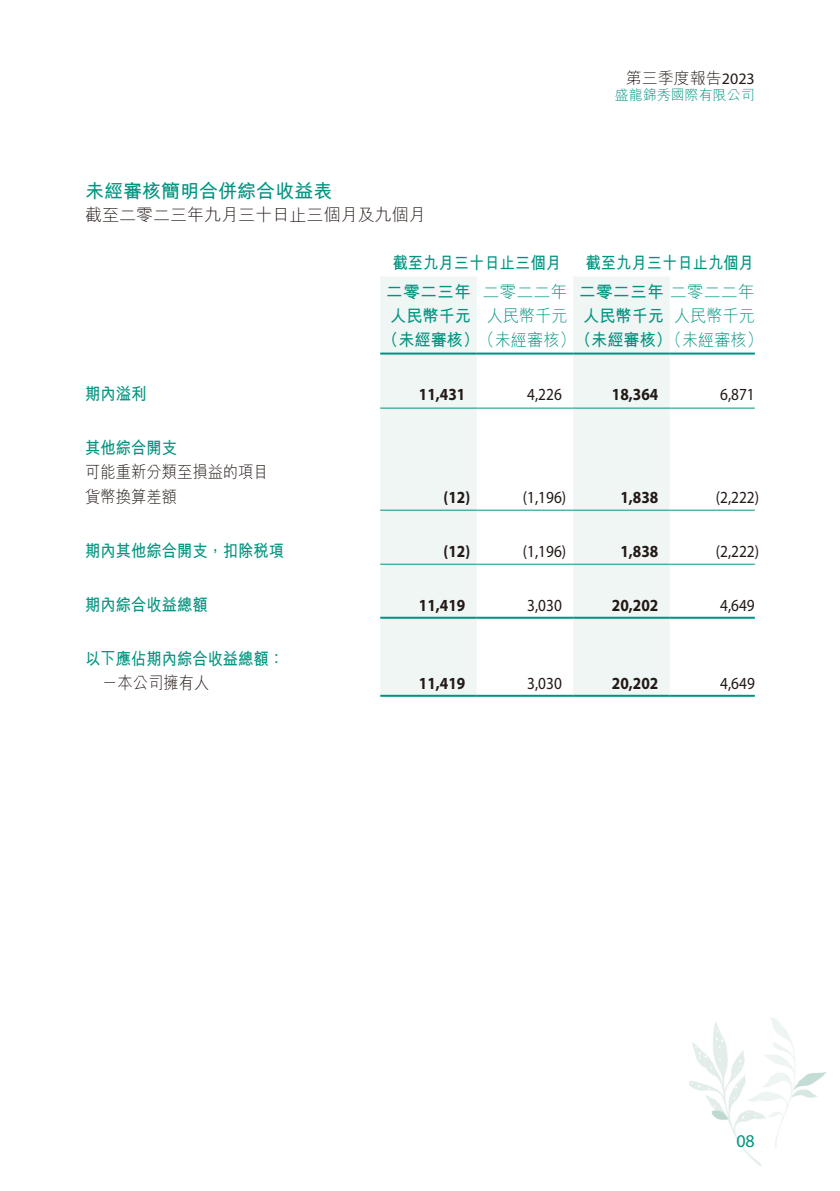
<style>
.page{position:relative;width:840px;height:1191px;background:#fff}
.page>*{position:absolute;margin:0;border:0;box-sizing:border-box;transform-origin:0 0}
.t1{font:700 19px "M Hei HK";color:#009480}
.t2{font:18px "Myriad Pro";color:#009480}
.t3{font:700 17px "M Hei HK";color:#009480;scale:.9 1}
.t4{font:17px "Myriad Pro";color:#231916;scale:.9 1}
.t5{font:700 17px "Myriad Pro";color:#231916;scale:.9 1}
.t6{font:700 17px/24px "M Hei HK";color:#009480;scale:.95 1}
.t7{font:300 17px "M Hei HK";color:#231916;scale:.9 1}
.t8{font:300 17px "M Hei HK";color:#231916}
.t9{font:700 17px "M Hei HK";color:#009480}
.t10{font:300 17px "M Hei HK";color:#009480;scale:.95 1}
.t11{font:300 17px "M Hei HK";color:#009480}
.t12{font:300 16px "M Hei HK";color:#231916}
.t13{font:300 14px "M Hei HK";color:#009480}
.s1{font-family:"Myriad Pro";font-weight:400}
.s2{font-weight:300}
</style>
<div class="page">
<img style="left:669px;top:277px;width:158px;height:889px">
<svg style="left:380px;top:277px;width:289px;height:418px;fill:#eff6f4"></svg>
<hr style="left:380px;top:352px;width:96px;height:2px;background:#009480">
<hr style="left:476px;top:352px;width:97px;height:2px;background:#009480">
<hr style="left:573px;top:352px;width:96px;height:2px;background:#009480">
<hr style="left:669px;top:352px;width:85px;height:2px;background:#009480">
<hr style="left:380px;top:407px;width:96px;height:1px;background:#009480">
<hr style="left:476px;top:407px;width:97px;height:1px;background:#009480">
<hr style="left:573px;top:407px;width:96px;height:1px;background:#009480">
<hr style="left:669px;top:407px;width:85px;height:1px;background:#009480">
<hr style="left:380px;top:509px;width:96px;height:1px;background:#009480">
<hr style="left:476px;top:509px;width:97px;height:1px;background:#009480">
<hr style="left:573px;top:509px;width:96px;height:1px;background:#009480">
<hr style="left:669px;top:509px;width:85px;height:1px;background:#009480">
<hr style="left:380px;top:564px;width:96px;height:1px;background:#009480">
<hr style="left:476px;top:564px;width:97px;height:1px;background:#009480">
<hr style="left:573px;top:564px;width:96px;height:1px;background:#009480">
<hr style="left:669px;top:564px;width:85px;height:1px;background:#009480">
<hr style="left:380px;top:617px;width:96px;height:2px;background:#009480">
<hr style="left:476px;top:617px;width:97px;height:2px;background:#009480">
<hr style="left:573px;top:617px;width:96px;height:2px;background:#009480">
<hr style="left:669px;top:617px;width:85px;height:2px;background:#009480">
<hr style="left:380px;top:695px;width:96px;height:2px;background:#009480">
<hr style="left:476px;top:695px;width:97px;height:2px;background:#009480">
<hr style="left:573px;top:695px;width:96px;height:2px;background:#009480">
<hr style="left:669px;top:695px;width:85px;height:2px;background:#009480">
<p class="t12" style="left:625px;top:70px;width:130px">第三季度報告<span class="s1">2023</span></p>
<p class="t13" style="left:614px;top:87px;width:141px">盛龍錦秀國際有限公司</p>
<p class="t1" style="left:85px;top:178px;width:248px">未經審核簡明合併綜合收益表</p>
<p class="t8" style="left:85px;top:206px;width:341px">截至二零二三年九月三十日止三個月及九個月</p>
<p class="t3" style="left:392px;top:250px;width:189px">截至九月三十日止三個月</p>
<p class="t3" style="left:585px;top:250px;width:188px">截至九月三十日止九個月</p>
<p class="t9" style="left:386px;top:280px;width:86px">二零二三年</p>
<p class="t11" style="left:482px;top:283px;width:86px">二零二二年</p>
<p class="t9" style="left:578px;top:280px;width:177px">二零二三年<span class="s2">二零二二年</span></p>
<p class="t10" style="left:486px;top:307px;width:86px">人民幣千元</p>
<p class="t10" style="left:673px;top:307px;width:86px">人民幣千元</p>
<p class="t6" style="left:382px;top:303px;width:402px;text-indent:8px">人民幣千元<br>（未經審核）<span class="s2">（未經審核）</span>（未經審核）<span class="s2">（未經審核(</span></p>
<p class="t6" style="left:583px;top:303px;width:86px">人民幣千元</p>
<p class="t3" style="left:85px;top:382px;width:69px">期內溢利</p>
<p class="t3" style="left:85px;top:436px;width:103px">其他綜合開支</p>
<p class="t7" style="left:85px;top:463px;width:206px">可能重新分類至損益的項目</p>
<p class="t5" style="left:418px;top:383px;width:53px">11,431</p>
<p class="t4" style="left:527px;top:384px;width:40px">4,226</p>
<p class="t5" style="left:611px;top:383px;width:53px">18,364</p>
<p class="t4" style="left:719px;top:384px;width:40px">6,871</p>
<p class="t7" style="left:85px;top:487px;width:103px">貨幣換算差額</p>
<p class="t5" style="left:443px;top:485px;width:31px">)12(</p>
<p class="t4" style="left:522px;top:486px;width:50px">)1,196(</p>
<p class="t5" style="left:620px;top:485px;width:44px">1,838</p>
<p class="t4" style="left:715px;top:486px;width:50px">)2,222(</p>
<p class="t3" style="left:85px;top:538px;width:222px">期內其他綜合開支，扣除稅項</p>
<p class="t5" style="left:443px;top:540px;width:31px">)12(</p>
<p class="t4" style="left:522px;top:540px;width:50px">)1,196(</p>
<p class="t5" style="left:620px;top:540px;width:44px">1,838</p>
<p class="t4" style="left:715px;top:540px;width:50px">)2,222(</p>
<p class="t3" style="left:85px;top:592px;width:138px">期內綜合收益總額</p>
<p class="t3" style="left:85px;top:646px;width:222px">以下應佔期內綜合收益總額：</p>
<p class="t5" style="left:418px;top:594px;width:53px">11,419</p>
<p class="t4" style="left:527px;top:594px;width:40px">3,030</p>
<p class="t5" style="left:611px;top:594px;width:53px">20,202</p>
<p class="t4" style="left:719px;top:594px;width:40px">4,649</p>
<p class="t7" style="left:102px;top:673px;width:120px">－本公司擁有人</p>
<p class="t5" style="left:418px;top:672px;width:53px">11,419</p>
<p class="t4" style="left:527px;top:672px;width:40px">3,030</p>
<p class="t5" style="left:611px;top:672px;width:53px">20,202</p>
<p class="t4" style="left:719px;top:672px;width:40px">4,649</p>
<p class="t2" style="left:736px;top:1129px;width:20px">08</p>
</div>
